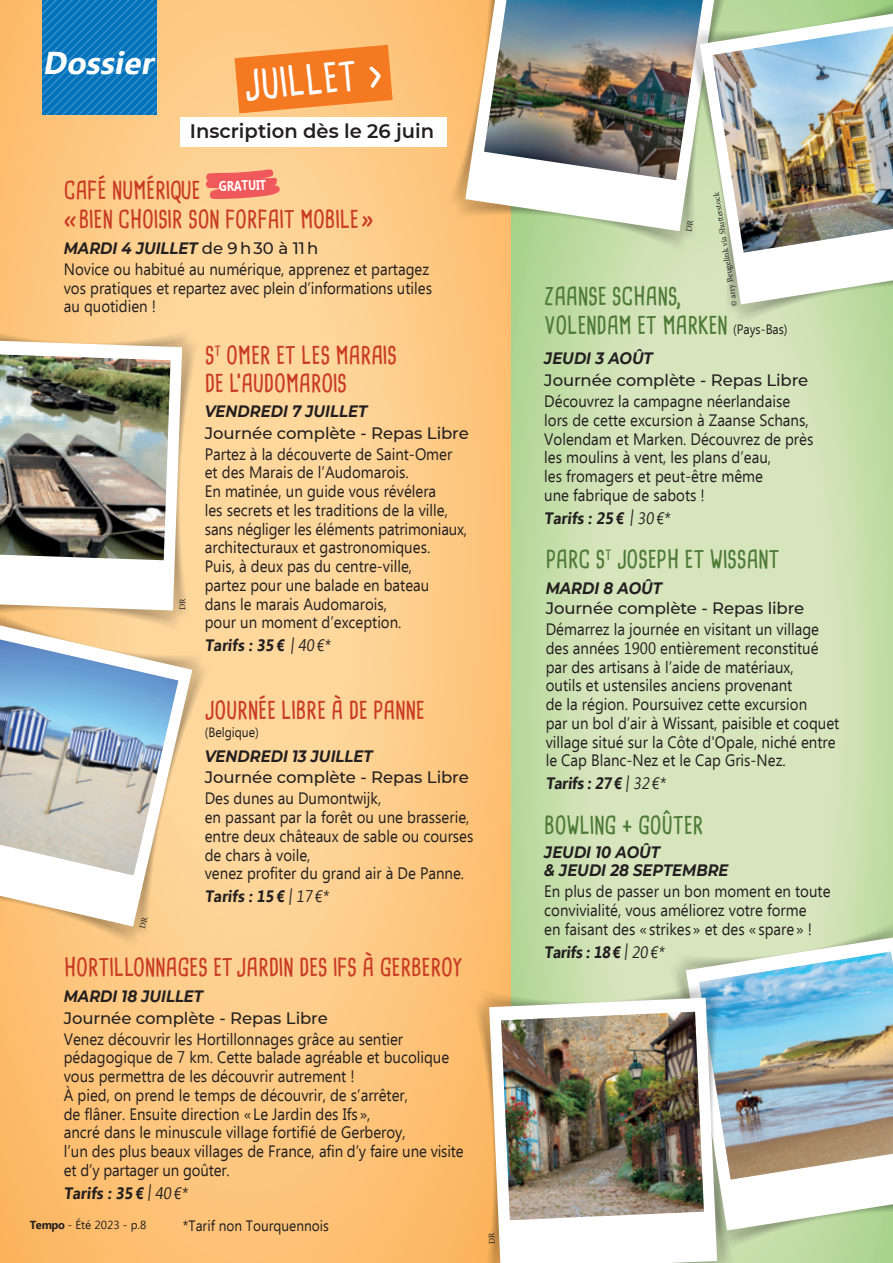
<style>
.page{position:relative;width:893px;height:1263px;background:#fff}
.page>*{position:absolute;margin:0;border:0;box-sizing:border-box;transform-origin:0 0}
.Titre_animation{font:700 39.9px "Cardenio Modern";color:#fff}
.t1{font:italic 700 31.5px "Ebrima";color:#fff}
.Titre_animation-2{font:700 24px/28.8px "Cardenio Modern";letter-spacing:-.02em;color:#c93a25}
.Titre_animation-3{font:700 24px/28.8px "Cardenio Modern";letter-spacing:-.02em;color:#4e7a37}
.t2{font:600 19.5px "Montserrat";color:#231f20}
.Texte_courant_prog_S{font:16.5px/18.8px "Ebrima";color:#231f20;scale:.91 1}
.Date_Prog_été_SAS{font:500 16.5px/19.8px "Montserrat";letter-spacing:-.005em;color:#231f20}
.Date_Prog_été_SAS-2{font:italic 700 16.5px/18px "Montserrat";color:#231f20;scale:.9 1}
.Texte_courant_prog_S-2{font:700 16.5px "Ebrima";color:#231f20;scale:.91 1}
.t3{font:15px "Ebrima";color:#231f20;scale:.91 1}
.t4{font:700 13.95px "Ebrima";color:#fff;scale:.79 1}
.Titre_animation-4{font:13.5px "Ebrima";color:#231f20;scale:.9 1}
.t5{font:11.7px "Ebrima";color:#231f20}
.t6{font:8.55px "Minion Pro";color:#231f20}
.s1{font-weight:500;font-style:normal}
.s2{font-weight:400}
.s3{font-weight:700}
.s4{font-family:"Ebrima";font-weight:400;font-size:13.5px;color:#231f20}
.s5{font-weight:700;font-style:italic}
</style>
<div class="page">
<img style="left:0;top:0;width:893px;height:1263px">
<p class="t1" style="left:43px;top:40px;width:121px">Dossier</p>
<p class="Titre_animation" style="left:242px;top:59px;width:141px;rotate:-5deg">JUILLET &gt;</p>
<p class="t2" style="left:190px;top:118px;width:246px">Inscription dès le 26 juin</p>
<p class="Titre_animation-2" style="left:64px;top:176px;width:139px">CAFÉ NUMÉRIQUE</p>
<p class="t4" style="left:218px;top:176px;width:61px;rotate:-3deg">GRATUIT</p>
<p class="Titre_animation-2" style="left:64px;top:204px;width:312px">«BIEN CHOISIR SON FORFAIT MOBILE»</p>
<p class="Date_Prog_été_SAS-2" style="left:64px;top:238px;width:284px">MARDI 4 JUILLET <span class="s1">de 9 h 30 à 11 h</span></p>
<p class="Texte_courant_prog_S" style="left:64px;top:261px;width:406px">Novice ou habitué au numérique, apprenez et partagez vos pratiques et repartez avec plein d’informations utiles au quotidien !</p>
<p class="Titre_animation-2" style="left:205px;top:340px;width:194px">S<sup>T</sup> OMER ET LES MARAIS<br>DE L’AUDOMAROIS</p>
<p class="Date_Prog_été_SAS-2" style="left:205px;top:401px;width:182px">VENDREDI 7 JUILLET</p>
<p class="Date_Prog_été_SAS" style="left:205px;top:422px;width:266px">Journée complète - Repas Libre</p>
<p class="Texte_courant_prog_S" style="left:205px;top:445px;width:290px">Partez à la découverte de Saint-Omer et des Marais de l’Audomarois.<br>En matinée, un guide vous révélera<br>les secrets et les traditions de la ville, sans négliger les éléments patrimoniaux, architecturaux et gastronomiques.<br>Puis, à deux pas du centre-ville,<br>partez pour une balade en bateau<br>dans le marais Audomarois,<br>pour un moment d’exception.</p>
<p class="Texte_courant_prog_S-2" style="left:205px;top:633px;width:143px">Tarifs : 35€ <span class="s2">| 40€*</span></p>
<p class="Titre_animation-2" style="left:205px;top:696px;width:222px">JOURNÉE LIBRE À DE PANNE</p>
<p class="Titre_animation-4" style="left:205px;top:723px;width:62px">(Belgique)</p>
<p class="Date_Prog_été_SAS-2" style="left:205px;top:746px;width:188px">VENDREDI 13 JUILLET</p>
<p class="Date_Prog_été_SAS" style="left:205px;top:767px;width:266px">Journée complète - Repas Libre</p>
<p class="Texte_courant_prog_S" style="left:205px;top:790px;width:297px">Des dunes au Dumontwijk,<br>en passant par la forêt ou une brasserie, entre deux châteaux de sable ou courses de chars à voile,<br>venez profiter du grand air à De Panne.</p>
<p class="Texte_courant_prog_S-2" style="left:205px;top:884px;width:141px">Tarifs : 15€ <span class="s2">| 17€*</span></p>
<p class="Titre_animation-2" style="left:64px;top:952px;width:400px">HORTILLONNAGES ET JARDIN DES IFS À GERBEROY</p>
<p class="Date_Prog_été_SAS-2" style="left:64px;top:986px;width:156px">MARDI 18 JUILLET</p>
<p class="Date_Prog_été_SAS" style="left:64px;top:1007px;width:266px">Journée complète - Repas Libre</p>
<p class="Texte_courant_prog_S" style="left:64px;top:1030px;width:441px">Venez découvrir les Hortillonnages grâce au sentier pédagogique de 7 km. Cette balade agréable et bucolique vous permettra de les découvrir autrement !<br>À pied, on prend le temps de découvrir, de s’arrêter,<br>de flâner. Ensuite direction «Le Jardin des Ifs»,<br>ancré dans le minuscule village fortifié de Gerberoy,<br>l’un des plus beaux villages de France, afin d’y faire une visite et d’y partager un goûter.</p>
<p class="Texte_courant_prog_S-2" style="left:64px;top:1181px;width:141px">Tarifs : 35€ <span class="s2">| 40€*</span></p>
<p class="t5" style="left:30px;top:1216px;width:118px"><span class="s3">Tempo</span> - Été 2023 - p.8</p>
<p class="t3" style="left:183px;top:1215px;width:162px">*Tarif non Tourquennois</p>
<p class="t6" style="left:729px;top:307px;width:116px;rotate:-99deg">© arry Beugelink via Shutterstock</p>
<p class="Titre_animation-3" style="left:544px;top:282px;width:245px">ZAANSE SCHANS,<br>VOLENDAM ET MARKEN <span class="s4">(Pays-Bas)</span></p>
<p class="Date_Prog_été_SAS-2" style="left:544px;top:348px;width:122px">JEUDI 3 AOÛT</p>
<p class="Date_Prog_été_SAS" style="left:544px;top:370px;width:266px">Journée complète - Repas Libre</p>
<p class="Texte_courant_prog_S" style="left:544px;top:393px;width:297px">Découvrez la campagne néerlandaise lors de cette excursion à Zaanse Schans, Volendam et Marken. Découvrez de près les moulins à vent, les plans d’eau,<br>les fromagers et peut-être même<br>une fabrique de sabots !</p>
<p class="Texte_courant_prog_S-2" style="left:544px;top:506px;width:143px">Tarifs : 25€ <span class="s2">| 30€*</span></p>
<p class="Titre_animation-3" style="left:546px;top:545px;width:236px">PARC S<sup>T</sup> JOSEPH ET WISSANT</p>
<p class="Date_Prog_été_SAS" style="left:546px;top:578px;width:260px"><span class="s5">MARDI 8 AOÛT<br></span>Journée complète - Repas libre</p>
<p class="Texte_courant_prog_S" style="left:546px;top:621px;width:324px">Démarrez la journée en visitant un village des années 1900 entièrement reconstitué par des artisans à l’aide de matériaux,<br>outils et ustensiles anciens provenant<br>de la région. Poursuivez cette excursion<br>par un bol d’air à Wissant, paisible et coquet village situé sur la Côte d'Opale, niché entre le Cap Blanc-Nez et le Cap Gris-Nez.</p>
<p class="Texte_courant_prog_S-2" style="left:546px;top:771px;width:136px">Tarifs :27€ <span class="s2">| 32€*</span></p>
<p class="Titre_animation-3" style="left:544px;top:811px;width:161px">BOWLING + GOÛTER</p>
<p class="Date_Prog_été_SAS-2" style="left:544px;top:843px;width:206px">JEUDI 10 AOÛT<br>&amp; JEUDI 28 SEPTEMBRE</p>
<p class="Texte_courant_prog_S" style="left:544px;top:883px;width:316px">En plus de passer un bon moment en toute convivialité, vous améliorez votre forme<br>en faisant des «strikes» et des «spare» !</p>
<p class="Texte_courant_prog_S-2" style="left:544px;top:940px;width:136px">Tarifs :18€ <span class="s2">| 20€*</span></p>
</div>
